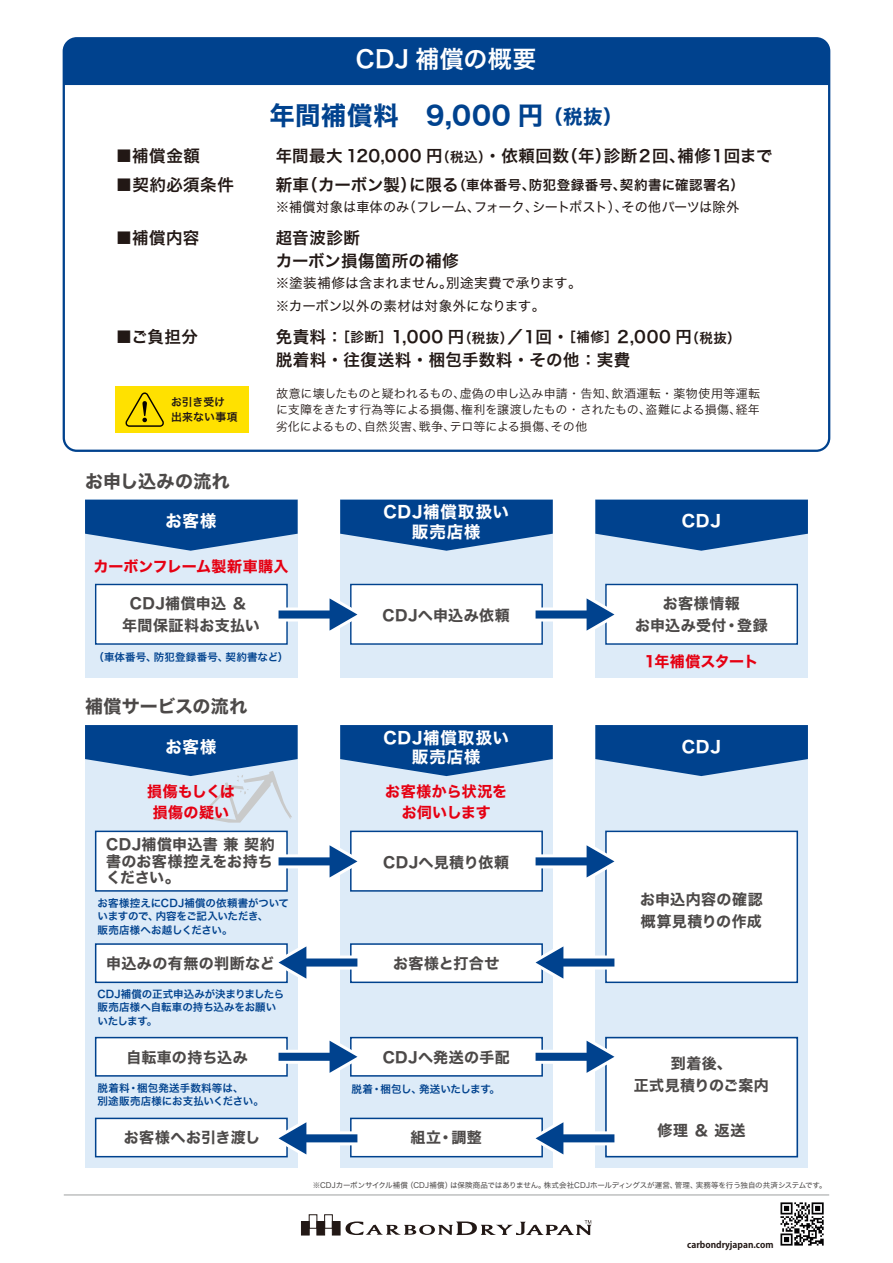
<style>
.page{position:relative;width:893px;height:1263px;background:#fff}
.page>*{position:absolute;margin:0;border:0;box-sizing:border-box;transform-origin:0 0}
.t1{font:25.5px "Hira Kaku Std W7";letter-spacing:.02em;color:#00428e}
.t2{font:24px "Hira Kaku Std W6";letter-spacing:.015em;color:#fff}
.t3{font:18px "Hira Kaku Std W7";letter-spacing:.02em;color:#4c4948}
.t4{font:16.5px/23.2px "Hira Kaku Std W6";letter-spacing:.025em;color:#221815}
.t5{font:16.5px/19.5px "Hira Kaku Std W7";letter-spacing:.05em;color:#fff;text-align:center}
.t6{font:15px/22.5px "Hira Kaku Std W7";letter-spacing:.025em;color:#4c4948;text-align:center}
.t7{font:15px/21px "Hira Kaku Std W7";letter-spacing:.01em;color:#e60012;text-align:center}
.t8{font:15px "Hira Kaku Std W7";letter-spacing:-.04em;color:#e60012}
.t9{font:13.5px/23.2px "Hira Kaku Std W4";color:#221815}
.t10{font:13.5px "Hira Kaku Std W6";letter-spacing:.035em;color:#221815}
.t11{font:12px/16.5px "Hira Kaku Std W3";letter-spacing:-.005em;color:#221815;text-align:justify}
.t12{font:10.8px/14.9px "Hira Kaku Std W6";letter-spacing:.01em;color:#221815}
.t13{font:10.5px/13.5px "Hira Kaku Std W6";color:#00428e}
.t14{font:10.5px "Hira Kaku Std W6";letter-spacing:.02em;color:#00428e}
.t15{font:10.5px "Hira Kaku Std W6";letter-spacing:-.025em;color:#00428e}
.t16{font:700 9px "Koz Go Pr 6 N";color:#221815}
.t17{font:7.5px "Hira Kaku Std W4";letter-spacing:-.01em;color:#4c4948}
.s1{font-size:19.5px}
.s2{font-size:13.5px}
.s3{font-size:16.5px}
</style>
<div class="page">
<div style="left:85px;top:725px;width:213px;height:442px;background:#ddebf8"></div>
<div style="left:85px;top:500px;width:213px;height:178px;background:#ddebf8"></div>
<div style="left:340px;top:500px;width:213px;height:178px;background:#ddebf8"></div>
<div style="left:595px;top:500px;width:213px;height:178px;background:#ddebf8"></div>
<div style="left:340px;top:725px;width:213px;height:442px;background:#ddebf8"></div>
<div style="left:595px;top:725px;width:213px;height:442px;background:#ddebf8"></div>
<svg style="left:780px;top:1202px;width:44px;height:43px"></svg>
<div style="left:332px;top:1221px;width:8px;height:14px;background:#221815"></div>
<div style="left:324px;top:1214px;width:9px;height:14px;border:1px solid #221815"></div>
<div style="left:317px;top:1221px;width:8px;height:14px;background:#221815"></div>
<div style="left:309px;top:1214px;width:8px;height:14px;border:1px solid #221815"></div>
<div style="left:301px;top:1221px;width:8px;height:14px;background:#221815"></div>
<svg style="left:346px;top:1220px;width:245px;height:15px"></svg>
<hr style="left:64px;top:1194px;width:765px;height:1px;background:#9fa0a0">
<svg style="left:85px;top:500px;width:213px;height:51px"></svg>
<svg style="left:340px;top:500px;width:213px;height:51px"></svg>
<svg style="left:595px;top:500px;width:213px;height:51px"></svg>
<div style="left:95px;top:584px;width:193px;height:61px;background:#fff;border:1px solid #00428e"></div>
<div style="left:350px;top:584px;width:193px;height:61px;background:#fff;border:1px solid #00428e"></div>
<div style="left:605px;top:584px;width:193px;height:61px;background:#fff;border:1px solid #00428e"></div>
<div style="left:64px;top:38px;width:765px;height:47px;background:#00428e"></div>
<svg style="left:278px;top:588px;width:80px;height:51px"></svg>
<svg style="left:535px;top:588px;width:80px;height:51px"></svg>
<div style="left:95px;top:831px;width:193px;height:61px;background:#fff;border:2px solid #00428e"></div>
<div style="left:350px;top:831px;width:193px;height:61px;background:#fff;border:2px solid #00428e"></div>
<div style="left:605px;top:831px;width:193px;height:152px;background:#fff;border:2px solid #00428e"></div>
<svg style="left:85px;top:725px;width:213px;height:98px"></svg>
<svg style="left:340px;top:725px;width:213px;height:51px"></svg>
<svg style="left:595px;top:725px;width:213px;height:51px"></svg>
<svg style="left:278px;top:835px;width:80px;height:51px"></svg>
<svg style="left:535px;top:835px;width:80px;height:51px"></svg>
<div style="left:95px;top:1037px;width:193px;height:39px;background:#fff;border:2px solid #00428e"></div>
<div style="left:350px;top:1037px;width:193px;height:39px;background:#fff;border:2px solid #00428e"></div>
<div style="left:605px;top:1037px;width:193px;height:120px;background:#fff;border:2px solid #00428e"></div>
<svg style="left:273px;top:1036px;width:96px;height:41px"></svg>
<svg style="left:530px;top:1036px;width:96px;height:45px"></svg>
<div style="left:95px;top:943px;width:193px;height:40px;background:#fff;border:2px solid #00428e"></div>
<div style="left:350px;top:943px;width:193px;height:40px;background:#fff;border:2px solid #00428e"></div>
<svg style="left:270px;top:943px;width:93px;height:41px"></svg>
<svg style="left:527px;top:936px;width:93px;height:48px"></svg>
<div style="left:95px;top:1118px;width:193px;height:39px;background:#fff;border:2px solid #00428e"></div>
<div style="left:350px;top:1118px;width:193px;height:39px;background:#fff;border:2px solid #00428e"></div>
<svg style="left:270px;top:1117px;width:93px;height:41px"></svg>
<svg style="left:527px;top:1112px;width:93px;height:46px"></svg>
<div style="left:116px;top:387px;width:133px;height:46px;background:#ffe100"></div>
<svg style="left:125px;top:392px;width:39px;height:35px"></svg>
<h2 class="t2" style="left:356px;top:41px;width:182px">CDJ 補償の概要</h2>
<p class="t4" style="left:116px;top:145px;width:86px">■補償金額</p>
<p class="t4" style="left:116px;top:174px;width:120px">■契約必須条件</p>
<p class="t4" style="left:116px;top:226px;width:85px">■補償内容</p>
<p class="t4" style="left:116px;top:325px;width:84px">■ご負担分</p>
<p class="t12" style="left:171px;top:395px;width:68px">お引き受け出来ない事項</p>
<p class="t3" style="left:85px;top:467px;width:146px">お申し込みの流れ</p>
<h1 class="t1" style="left:269px;top:95px;width:355px">年間補償料 9,000 円 <span class="s1">（税抜）</span></h1>
<p class="t4" style="left:276px;top:145px;width:498px">年間最大 120,000 円<span class="s2">（税込）</span>・依頼回数（年）診断２回、補修１回まで</p>
<p class="t10" style="left:276px;top:175px;width:470px"><span class="s3">新車（カーボン製）に限る</span>（車体番号、防犯登録番号、契約書に確認署名）</p>
<p class="t9" style="left:276px;top:195px;width:465px">※補償対象は車体のみ（フレーム、フォーク、シートポスト）、その他パーツは除外</p>
<p class="t4" style="left:276px;top:226px;width:185px">超音波診断<br>カーボン損傷箇所の補修</p>
<p class="t9" style="left:276px;top:271px;width:307px">※塗装補修は含まれません。別途実費で承ります。※カーボン以外の素材は対象外になります。</p>
<p class="t4" style="left:276px;top:325px;width:467px">免責料：<span class="s2">［診断］</span>1,000 円<span class="s2">（税抜）</span>／１回・<span class="s2">［補修］</span>2,000 円<span class="s2">（税抜）</span>脱着料・往復送料・梱包手数料・その他：実費</p>
<p class="t11" style="left:276px;top:385px;width:486px">故意に壊したものと疑われるもの、虚偽の申し込み申請・告知、飲酒運転・薬物使用等運転に支障をきたす行為等による損傷、権利を譲渡したもの・されたもの、盗難による損傷、経年劣化によるもの、自然災害、戦争、テロ等による損傷、その他</p>
<p class="t5" style="left:165px;top:512px;width:53px">お客様</p>
<p class="t5" style="left:383px;top:503px;width:127px">CDJ補償取扱い販売店様</p>
<p class="t7" style="left:93px;top:556px;width:197px">カーボンフレーム製新車購入</p>
<p class="t6" style="left:122px;top:592px;width:139px">CDJ補償申込 ＆<br>年間保証料お支払い</p>
<p class="t14" style="left:94px;top:649px;width:196px">（車体番号、防犯登録番号、契約書など）</p>
<p class="t3" style="left:85px;top:692px;width:164px">補償サービスの流れ</p>
<p class="t6" style="left:383px;top:605px;width:129px">CDJへ申込み依頼</p>
<p class="t5" style="left:682px;top:512px;width:41px">CDJ</p>
<p class="t6" style="left:635px;top:592px;width:134px">お客様情報<br>お申込み受付・登録</p>
<p class="t8" style="left:644px;top:649px;width:115px">1年補償スタート</p>
<p class="t5" style="left:165px;top:737px;width:53px">お客様</p>
<p class="t5" style="left:383px;top:728px;width:127px">CDJ補償取扱い販売店様</p>
<p class="t5" style="left:682px;top:737px;width:41px">CDJ</p>
<p class="t7" style="left:147px;top:782px;width:89px">損傷もしくは損傷の疑い</p>
<p class="t7" style="left:385px;top:782px;width:124px">お客様から状況をお伺いします</p>
<p class="t6" style="left:106px;top:837px;width:170px;line-height:16.5px;text-align:left">CDJ補償申込書 兼 契約書のお客様控えをお持ちください。</p>
<p class="t13" style="left:98px;top:896px;width:193px">お客様控えにCDJ補償の依頼書がついていますので、内容をご記入いただき、<br>販売店様へお越しください。</p>
<p class="t6" style="left:383px;top:852px;width:128px">CDJへ見積り依頼</p>
<p class="t6" style="left:106px;top:952px;width:170px">申込みの有無の判断など</p>
<p class="t6" style="left:393px;top:952px;width:108px">お客様と打合せ</p>
<p class="t13" style="left:98px;top:987px;width:188px">CDJ補償の正式申込みが決まりましたら販売店様へ自転車の持ち込みをお願いいたします。</p>
<p class="t6" style="left:640px;top:888px;width:124px;text-align:left">お申込内容の確認概算見積りの作成</p>
<p class="t6" style="left:383px;top:1047px;width:129px">CDJへ発送の手配</p>
<p class="t6" style="left:634px;top:1052px;width:137px">到着後、<br>正式見積りのご案内</p>
<p class="t6" style="left:657px;top:1120px;width:89px">修理 ＆ 返送</p>
<p class="t6" style="left:126px;top:1047px;width:123px">自転車の持ち込み</p>
<p class="t13" style="left:98px;top:1081px;width:168px">脱着料・梱包発送手数料等は、<br>別途販売店様にお支払いください。</p>
<p class="t15" style="left:351px;top:1081px;width:150px">脱着・梱包し、発送いたします。</p>
<p class="t6" style="left:124px;top:1127px;width:138px">お客様へお引き渡し</p>
<p class="t6" style="left:411px;top:1127px;width:73px">組立・調整</p>
<p class="t17" style="left:313px;top:1179px;width:515px">※CDJカーボンサイクル補償（CDJ補償）は保険商品ではありません。株式会社CDJホールディングスが運営、管理、実務等を行う独自の共済システムです。</p>
<p class="t16" style="left:687px;top:1239px;width:88px">carbondryjapan.com</p>
</div>
